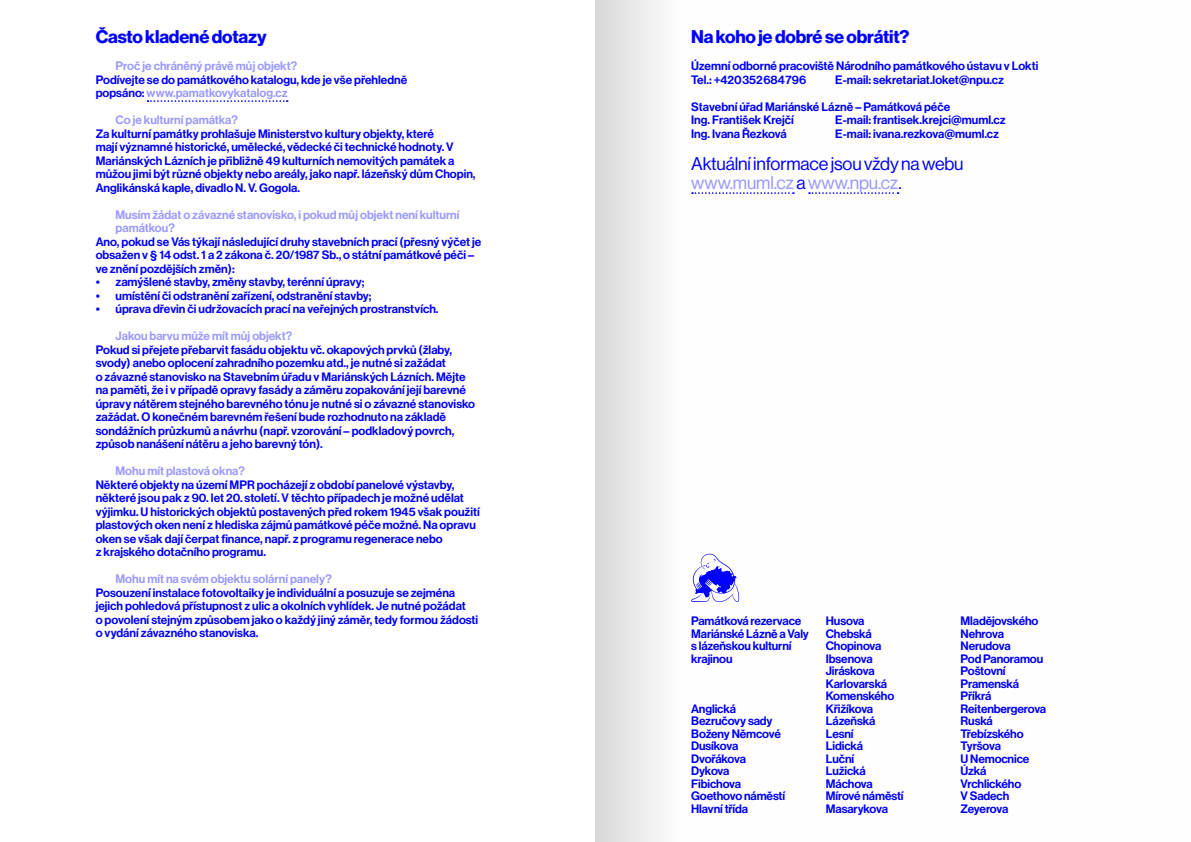
<style>
.page{position:relative;width:1191px;height:842px;background:#fff}
.page>*{position:absolute;margin:0;border:0;box-sizing:border-box;transform-origin:0 0}
.t1{font:18px/19px "Neue Haas Display";letter-spacing:-.01em;color:#00f}
.t2{font:700 18px "Neue Haas Display";letter-spacing:-.01em;color:#00f}
.t3{font:12px/12.5px "N Haas Grotesk DS Pro 65 Md";color:#00f}
.t4{font:12px/13.5px "N Haas Grotesk DS Pro 65 Md";color:#99f}
.s1{color:#99f}
</style>
<div class="page">
<svg style="left:147px;top:100px;width:141px;height:2px"></svg>
<svg style="left:595px;top:0;width:305px;height:842px"></svg>
<h1 class="t2" style="left:96px;top:26px;width:172px">Často kladené dotazy</h1>
<p class="t4" style="left:116px;top:59px;width:183px">Proč je chráněný právě můj objekt?</p>
<p class="t3" style="left:96px;top:73px;width:313px;line-height:13.5px">Podívejte se do památkového katalogu, kde je vše přehledně popsáno: <span class="s1">www.pamatkovykatalog.cz</span></p>
<p class="t4" style="left:116px;top:113px;width:124px">Co je kulturní památka?</p>
<p class="t3" style="left:96px;top:127px;width:381px;line-height:13.5px">Za kulturní památky prohlašuje Ministerstvo kultury objekty, které<br>mají významné historické, umělecké, vědecké či technické hodnoty. V Mariánských Lázních je přibližně 49 kulturních nemovitých památek a můžou jimi být různé objekty nebo areály, jako např. lázeňský dům Chopin, Anglikánská kaple, divadlo N. V. Gogola.</p>
<p class="t4" style="left:116px;top:208px;width:345px">Musím žádat o závazné stanovisko, i pokud můj objekt není kulturní památkou?</p>
<p class="t3" style="left:96px;top:235px;width:387px;line-height:13.5px">Ano, pokud se Vás týkají následující druhy stavebních prací (přesný výčet je obsažen v § 14 odst. 1 a 2 zákona č. 20/1987 Sb., o státní památkové péči – ve znění pozdějších změn):</p>
<p class="t3" style="left:96px;top:276px;width:270px">• zamýšlené stavby, změny stavby, terénní úpravy;</p>
<p class="t3" style="left:96px;top:289px;width:277px">• umístění či odstranění zařízení, odstranění stavby;</p>
<p class="t3" style="left:96px;top:303px;width:344px">• úprava dřevin či udržovacích prací na veřejných prostranstvích.</p>
<p class="t4" style="left:116px;top:329px;width:178px">Jakou barvu může mít můj objekt?</p>
<p class="t3" style="left:96px;top:343px;width:381px;line-height:13.5px">Pokud si přejete přebarvit fasádu objektu vč. okapových prvků (žlaby, svody) anebo oplocení zahradního pozemku atd., je nutné si zažádat<br>o závazné stanovisko na Stavebním úřadu v Mariánských Lázních. Mějte na paměti, že i v případě opravy fasády a záměru zopakování její barevné úpravy nátěrem stejného barevného tónu je nutné si o závazné stanovisko zažádat. O konečném barevném řešení bude rozhodnuto na základě sondážních průzkumů a návrhu (např. vzorování – podkladový povrch, způsob nanášení nátěru a jeho barevný tón).</p>
<p class="t4" style="left:116px;top:464px;width:131px">Mohu mít plastová okna?</p>
<p class="t3" style="left:96px;top:478px;width:385px;line-height:13.5px">Některé objekty na území MPR pocházejí z období panelové výstavby, některé jsou pak z 90. let 20. století. V těchto případech je možné udělat výjimku. U historických objektů postavených před rokem 1945 však použití plastových oken není z hlediska zájmů památkové péče možné. Na opravu oken se však dají čerpat finance, např. z programu regenerace nebo<br>z krajského dotačního programu.</p>
<p class="t4" style="left:116px;top:572px;width:218px">Mohu mít na svém objektu solární panely?</p>
<p class="t3" style="left:96px;top:586px;width:384px;line-height:13.5px">Posouzení instalace fotovoltaiky je individuální a posuzuje se zejména jejich pohledová přístupnost z ulic a okolních vyhlídek. Je nutné požádat<br>o povolení stejným způsobem jako o každý jiný záměr, tedy formou žádosti o vydání závazného stanoviska.</p>
<h1 class="t2" style="left:691px;top:26px;width:220px">Na koho je dobré se obrátit?</h1>
<p class="t3" style="left:691px;top:59px;width:349px;line-height:13.5px">Územní odborné pracoviště Národního památkového ústavu v Lokti<br>Tel.: +420 352 684 796</p>
<p class="t3" style="left:835px;top:73px;width:170px">E-‑mail: sekretariat.loket@npu.cz</p>
<p class="t3" style="left:691px;top:100px;width:260px;line-height:13.5px">Stavební úřad Mariánské Lázně – Památková péče<br>Ing. František Krejčí</p>
<p class="t3" style="left:835px;top:114px;width:172px">E-‑mail: frantisek.krejci@muml.cz</p>
<p class="t3" style="left:691px;top:127px;width:97px">Ing. Ivana Řezková</p>
<p class="t3" style="left:835px;top:127px;width:165px">E-‑mail: ivana.rezkova@muml.cz</p>
<h1 class="t1" style="left:691px;top:154px;width:274px">Aktuální informace jsou vždy na webu <span class="s1">www.muml.cz</span> a <span class="s1">www.npu.cz</span>.</h1>
<p class="t3" style="left:691px;top:615px;width:119px">Památková rezervace<br>Mariánské Lázně a Valy s lázeňskou kulturní krajinou</p>
<p class="t3" style="left:691px;top:702px;width:95px">Anglická<br>Bezručovy sady<br>Boženy Němcové<br>Dusíkova<br>Dvořákova<br>Dykova<br>Fibichova<br>Goethovo náměstí<br>Hlavní třída</p>
<p class="t3" style="left:826px;top:615px;width:79px">Husova<br>Chebská<br>Chopinova<br>Ibsenova<br>Jiráskova<br>Karlovarská<br>Komenského<br>Křižíkova<br>Lázeňská<br>Lesní<br>Lidická<br>Luční<br>Lužická<br>Máchova<br>Mírové náměstí<br>Masarykova</p>
<p class="t3" style="left:960px;top:615px;width:87px">Mladějovského<br>Nehrova<br>Nerudova<br>Pod Panoramou<br>Poštovní<br>Pramenská<br>Příkrá<br>Reitenbergerova<br>Ruská<br>Třebízského<br>Tyršova<br>U Nemocnice<br>Úzká<br>Vrchlického<br>V Sadech<br>Zeyerova</p>
</div>
